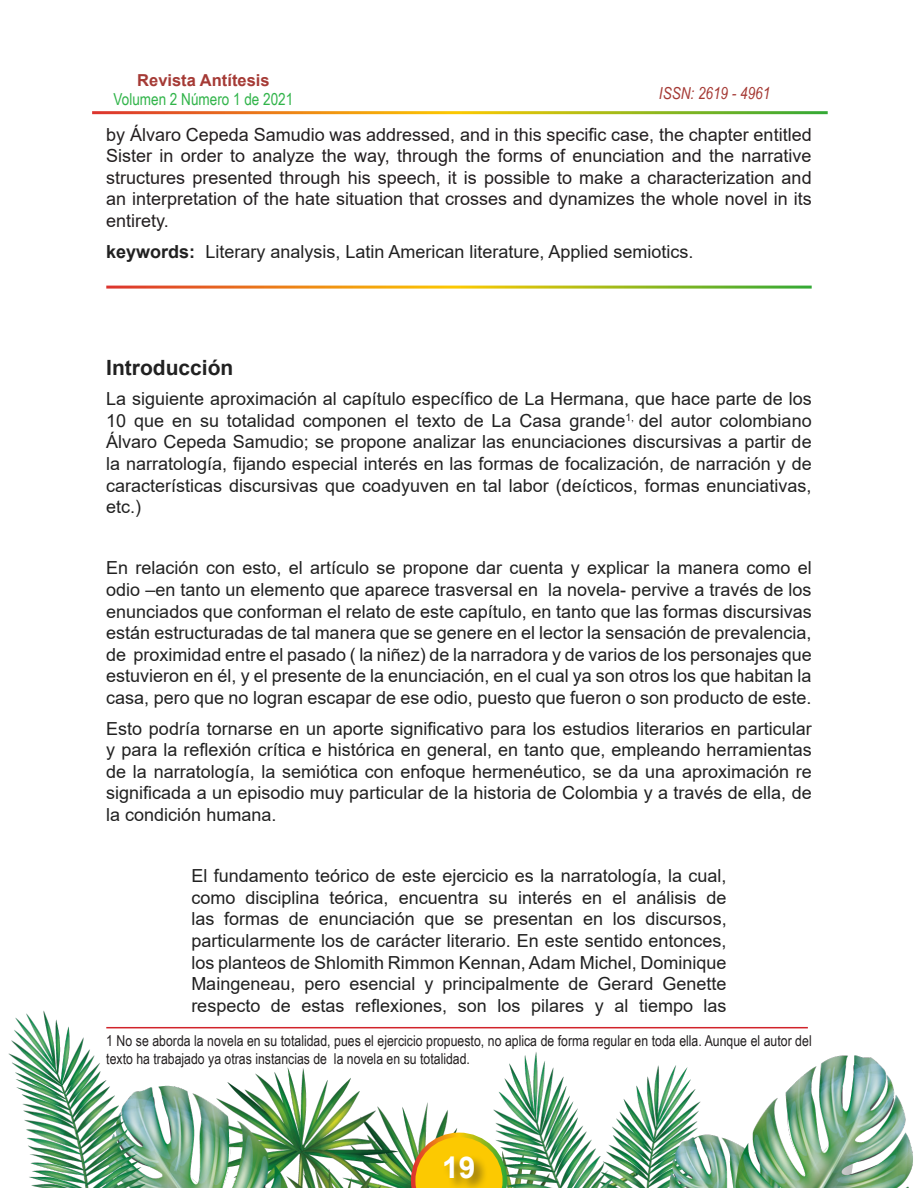
<style>
.page{position:relative;width:918px;height:1188px;background:#fff}
.page>*{position:absolute;margin:0;border:0;box-sizing:border-box;transform-origin:0 0}
.t1{font:700 30px "Arial";color:#fff}
.t2{font:700 21px "Arial";color:#212121}
.t3{font:18px/21.6px "Arial";color:#212121;text-align:justify}
.t4{font:18px/21.6px "Arial";color:#231f20;text-align:justify}
.t5{font:16.5px "Arial Narrow";color:#31b44a}
.t6{font:700 16.5px "Arial";color:#a53a35}
.t7{font:italic 16.5px "Arial Narrow";color:#a53a35}
.Nota_de_pie{font:15px/18px "Arial Narrow";color:#231f20}
.s1{font-weight:700}
</style>
<div class="page">
<img style="left:8px;top:1010px;width:905px;height:178px">
<svg style="left:411px;top:1133px;width:96px;height:55px;background:#ddc035"></svg>
<div style="left:443px;top:1155px;width:45px;height:33px;background:#231f20;opacity:.54"></div>
<hr style="left:106px;top:1027px;width:702px;height:1px;background:#d1232a">
<p class="t6" style="left:137px;top:68px;width:134px">Revista Antítesis</p>
<p class="t5" style="left:114px;top:88px;width:181px">Volumen 2 Número 1 de 2021</p>
<p class="t7" style="left:659px;top:81px;width:113px">ISSN: 2619 - 4961</p>
<p class="t4" style="left:106px;top:123px;width:707px">by Álvaro Cepeda Samudio was addressed, and in this specific case, the chapter entitled Sister in order to analyze the way, through the forms of enunciation and the narrative structures presented through his speech, it is possible to make a characterization and an interpretation of the hate situation that crosses and dynamizes the whole novel in its entirety.</p>
<p class="t3" style="left:106px;top:240px;width:589px"><span class="s1">keywords:</span> Literary analysis, Latin American literature, Applied semiotics.</p>
<p class="t2" style="left:106px;top:352px;width:129px">Introducción</p>
<p class="t3" style="left:106px;top:388px;width:707px">La siguiente aproximación al capítulo específico de La Hermana, que hace parte de los 10 que en su totalidad componen el texto de La Casa grande<sup>1,</sup> del autor colombiano Álvaro Cepeda Samudio; se propone analizar las enunciaciones discursivas a partir de la narratología, fijando especial interés en las formas de focalización, de narración y de características discursivas que coadyuven en tal labor (deícticos, formas enunciativas, etc.)</p>
<p class="t3" style="left:106px;top:557px;width:707px">En relación con esto, el artículo se propone dar cuenta y explicar la manera como el odio –en tanto un elemento que aparece trasversal en la novela- pervive a través de los enunciados que conforman el relato de este capítulo, en tanto que las formas discursivas están estructuradas de tal manera que se genere en el lector la sensación de prevalencia, de proximidad entre el pasado ( la niñez) de la narradora y de varios de los personajes que estuvieron en él, y el presente de la enunciación, en el cual ya son otros los que habitan la casa, pero que no logran escapar de ese odio, puesto que fueron o son producto de este.</p>
<p class="t3" style="left:106px;top:717px;width:707px">Esto podría tornarse en un aporte significativo para los estudios literarios en particular y para la reflexión crítica e histórica en general, en tanto que, empleando herramientas de la narratología, la semiótica con enfoque hermenéutico, se da una aproximación re significada a un episodio muy particular de la historia de Colombia y a través de ella, de la condición humana.</p>
<p class="t3" style="left:191px;top:865px;width:537px">El fundamento teórico de este ejercicio es la narratología, la cual, como disciplina teórica, encuentra su interés en el análisis de las formas de enunciación que se presentan en los discursos, particularmente los de carácter literario. En este sentido entonces, los planteos de Shlomith Rimmon Kennan, Adam Michel, Dominique Maingeneau, pero esencial y principalmente de Gerard Genette respecto de estas reflexiones, son los pilares y al tiempo las</p>
<p class="Nota_de_pie" style="left:106px;top:1031px;width:707px">1 No se aborda la novela en su totalidad, pues el ejercicio propuesto, no aplica de forma regular en toda ella. Aunque el autor del texto ha trabajado ya otras instancias de la novela en su totalidad.</p>
<h1 class="t1" style="left:442px;top:1146px;width:35px">19</h1>
</div>
